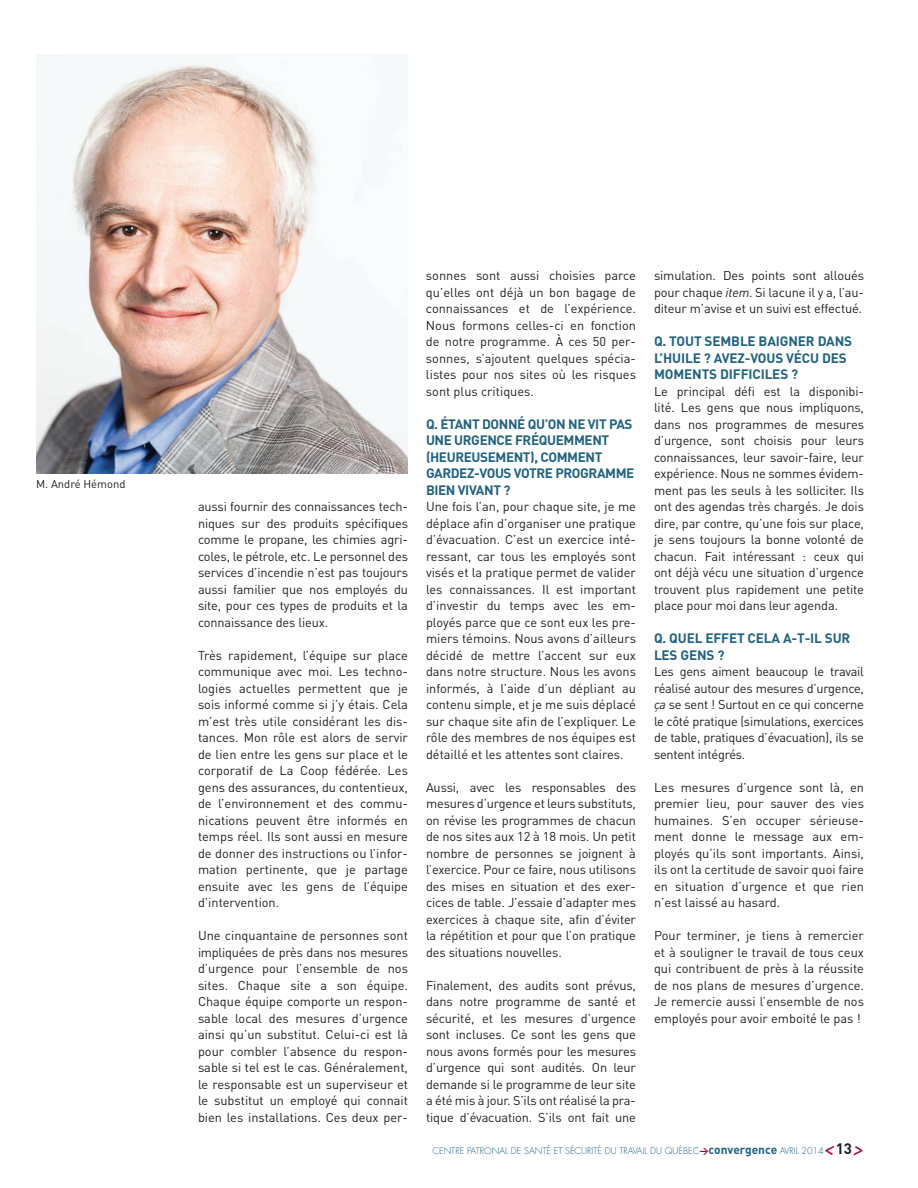
<style>
.page{position:relative;width:918px;height:1188px;background:#fff}
.page>*{position:absolute;margin:0;border:0;box-sizing:border-box;transform-origin:0 0}
.t1{font:italic 24px "DIN";color:#b0043a}
.t2{font:700 13.5px/16.5px "DIN";letter-spacing:-.03em;color:#216380}
.t3{font:700 13.5px/16.5px "DIN";letter-spacing:.075em;color:#216380}
.t4{font:700 13.5px/16.5px "DIN";letter-spacing:-.01em;color:#216380}
.t5{font:12.75px/16.5px "DIN";letter-spacing:-.01em;color:#231f20;text-align:justify}
.t6{font:11.25px "DIN";color:#231f20}
.t7{font:300 9px "Futura";color:#216380}
.s1{font-style:italic}
.s2{font-family:"DIN";font-weight:700;color:#b0043a}
.s3{font-family:"DIN";font-weight:700;font-size:12px}
.s4{font-weight:700;font-style:normal;font-size:15px;color:#231f20}
</style>
<div class="page">
<img style="left:36px;top:64px;width:372px;height:410px">
<p class="t6" style="left:36px;top:477px;width:91px">M. André Hémond</p>
<p class="t5" style="left:198px;top:498px;width:212px">aussi fournir des connaissances tech&shy;niques sur des produits spécifiques comme le propane, les chimies agri&shy;coles, le pétrole, etc. Le personnel des services d’incendie n’est pas toujours aussi familier que nos employés du site, pour ces types de produits et la connaissance des lieux.</p>
<p class="t5" style="left:198px;top:647px;width:212px">Très rapidement, l’équipe sur place communique avec moi. Les techno&shy;logies actuelles permettent que je sois informé comme si j’y étais. Cela m’est très utile considérant les dis&shy;tances. Mon rôle est alors de servir de lien entre les gens sur place et le corporatif de La Coop fédérée. Les gens des assurances, du contentieux, de l’environnement et des commu&shy;nications peuvent être informés en temps réel. Ils sont aussi en mesure de donner des instructions ou l’infor&shy;mation pertinente, que je partage ensuite avec les gens de l’équipe d’intervention.</p>
<p class="t5" style="left:198px;top:927px;width:212px">Une cinquantaine de personnes sont impliquées de près dans nos mesures d’urgence pour l’ensemble de nos sites. Chaque site a son équipe.<br>Chaque équipe comporte un respon&shy;sable local des mesures d’urgence ainsi qu’un substitut. Celui-ci est là pour combler l’absence du respon&shy;sable si tel est le cas. Généralement, le responsable est un superviseur et le substitut un employé qui connait bien les installations. Ces deux per-</p>
<p class="t5" style="left:426px;top:267px;width:212px">sonnes sont aussi choisies parce qu’elles ont déjà un bon bagage de connaissances et de l’expérience.<br>Nous formons celles-ci en fonction de notre programme. À ces 50 per&shy;sonnes, s’ajoutent quelques spécia&shy;listes pour nos sites où les risques sont plus critiques.</p>
<p class="t2" style="left:426px;top:415px;width:210px">Q. ÉTANT DONNÉ QU’ON NE VIT PAS<br>UNE URGENCE FRÉQUEMMENT (HEUREUSEMENT), COMMENT<br>GARDEZ-VOUS VOTRE PROGRAMME<br>BIEN VIVANT ?</p>
<p class="t5" style="left:426px;top:498px;width:212px">Une fois l’an, pour chaque site, je me déplace afin d’organiser une pratique d’évacuation. C’est un exercice inté&shy;ressant, car tous les employés sont visés et la pratique permet de valider les connaissances. Il est important d’investir du temps avec les em&shy;ployés parce que ce sont eux les pre&shy;miers témoins. Nous avons d’ailleurs décidé de mettre l’accent sur eux dans notre structure. Nous les avons informés, à l’aide d’un dépliant au contenu simple, et je me suis déplacé sur chaque site afin de l’expliquer. Le rôle des membres de nos équipes est détaillé et les attentes sont claires.</p>
<p class="t5" style="left:426px;top:779px;width:212px">Aussi, avec les responsables des mesures d’urgence et leurs substituts, on révise les programmes de chacun de nos sites aux 12 à 18 mois. Un petit nombre de personnes se joignent à l’exercice. Pour ce faire, nous utilisons des mises en situation et des exer&shy;cices de table. J’essaie d’adapter mes exercices à chaque site, afin d’éviter la répétition et pour que l’on pratique des situations nouvelles.</p>
<p class="t5" style="left:426px;top:977px;width:212px">Finalement, des audits sont prévus, dans notre programme de santé et sécurité, et les mesures d’urgence sont incluses. Ce sont les gens que nous avons formés pour les mesures d’urgence qui sont audités. On leur demande si le programme de leur site a été mis à jour. S’ils ont réalisé la pra&shy;tique d’évacuation. S’ils ont fait une</p>
<p class="t5" style="left:654px;top:267px;width:212px">simulation. Des points sont alloués pour chaque <span class="s1">item</span>. Si lacune il y a, l’au&shy;diteur m’avise et un suivi est effectué.</p>
<p class="t3" style="left:654px;top:333px;width:200px">Q. TOUT SEMBLE BAIGNER DANS<br>L’HUILE ? AVEZ-VOUS VÉCU DES<br>MOMENTS DIFFICILES ?</p>
<p class="t5" style="left:654px;top:383px;width:212px">Le principal défi est la disponibi&shy;lité. Les gens que nous impliquons, dans nos programmes de mesures d’urgence, sont choisis pour leurs connaissances, leur savoir-faire, leur expérience. Nous ne sommes évidem&shy;ment pas les seuls à les solliciter. Ils ont des agendas très chargés. Je dois dire, par contre, qu’une fois sur place, je sens toujours la bonne volonté de chacun. Fait intéressant : ceux qui ont déjà vécu une situation d’urgence trouvent plus rapidement une petite place pour moi dans leur agenda.</p>
<p class="t4" style="left:654px;top:630px;width:198px">Q. QUEL EFFET CELA A-T-IL SUR<br>LES GENS ?</p>
<p class="t5" style="left:654px;top:663px;width:212px">Les gens aiment beaucoup le travail réalisé autour des mesures d’urgence, <span class="s1">ça</span> se sent ! Surtout en ce qui concerne le côté pratique (simulations, exercices de table, pratiques d’évacuation), ils se sentent intégrés.</p>
<p class="t5" style="left:654px;top:779px;width:212px">Les mesures d’urgence sont là, en premier lieu, pour sauver des vies humaines. S’en occuper sérieuse&shy;ment donne le message aux em&shy;ployés qu’ils sont importants. Ainsi, ils ont la certitude de savoir quoi faire en situation d’urgence et que rien n’est laissé au hasard.</p>
<p class="t5" style="left:654px;top:927px;width:212px">Pour terminer, je tiens à remercier et à souligner le travail de tous ceux qui contribuent de près à la réussite de nos plans de mesures d’urgence.<br>Je remercie aussi l’ensemble de nos employés pour avoir emboité le pas !</p>
<p class="t7" style="left:433px;top:1144px;width:393px">CENTRE PATRONAL DE SANTÉ ET SÉCURITÉ DU TRAVAIL DU QUÉBEC<span class="s2">&gt;</span><span class="s3">CONVERGENCE</span> AVRIL 2014</p>
<h1 class="t1" style="left:824px;top:1133px;width:42px">&lt;<span class="s4">13</span>&gt;</h1>
</div>
